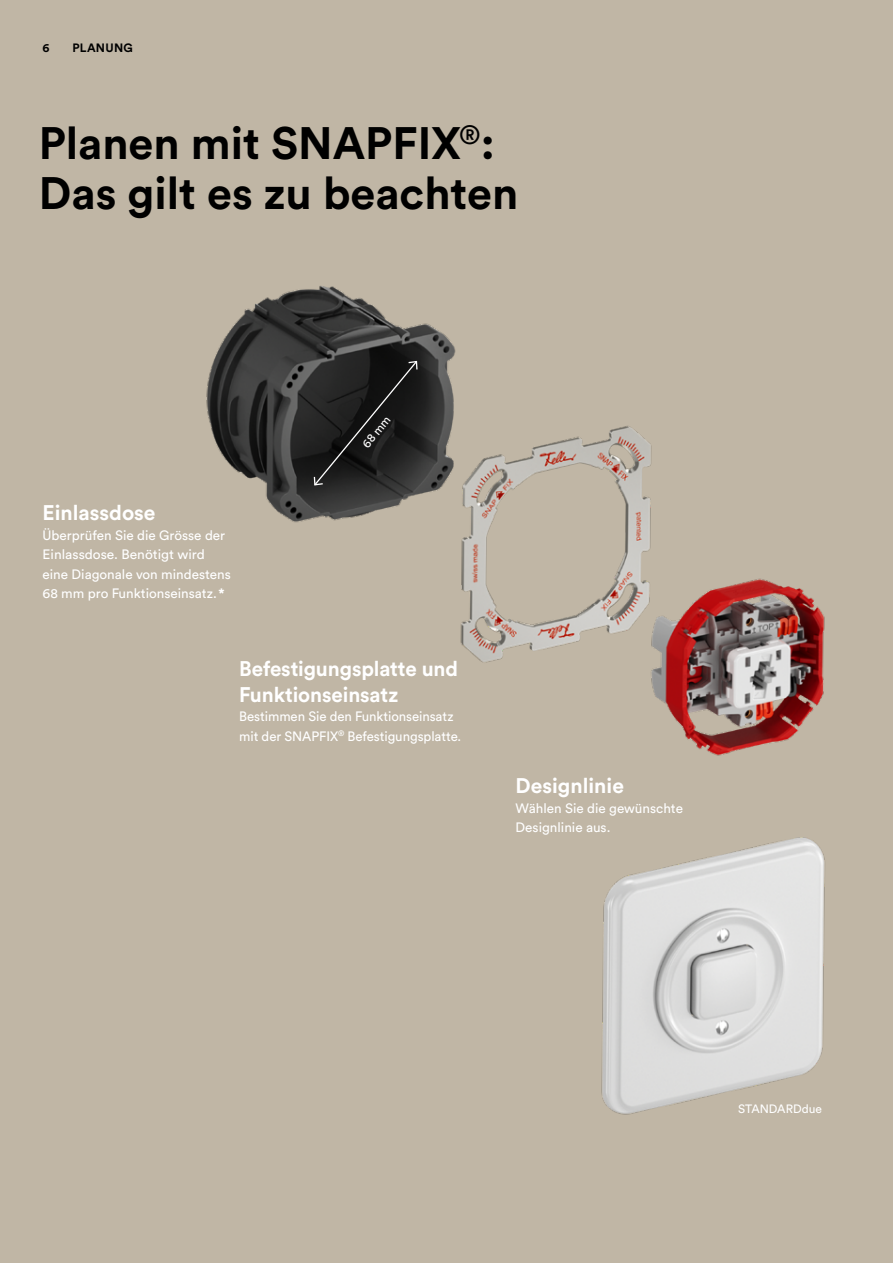
<style>
.page{position:relative;width:893px;height:1263px;background:#c0b6a5}
.page>*{position:absolute;margin:0;border:0;box-sizing:border-box;transform-origin:0 0}
.t1{font:700 45px/49.5px "Circular Std";color:#000}
.t2{font:700 21px/25.5px "Circular Std";letter-spacing:-.005em;color:#fff}
.t3{font:13.5px/19.5px "Circular Std";color:#fff}
.t4{font:12px "Circular Std";letter-spacing:-.005em;color:#fff}
.t5{font:700 12px "Circular Std";letter-spacing:.025em;color:#000}
.s1{font-weight:700}
</style>
<div class="page">
<img style="left:206px;top:285px;width:619px;height:830px">
<svg style="left:313px;top:360px;width:105px;height:127px;background:#212121"></svg>
<p class="t5" style="left:43px;top:40px;width:8px">6</p>
<p class="t5" style="left:72px;top:40px;width:62px">PLANUNG</p>
<h1 class="t1" style="left:39px;top:118px;width:481px">Planen mit SNAPFIX<sup>®</sup>:<br>Das gilt es zu beachten</h1>
<h2 class="t2" style="left:43px;top:500px;width:115px">Einlassdose</h2>
<p class="t3" style="left:43px;top:525px;width:190px">Überprüfen Sie die Grösse der<br>Einlassdose. Benötigt wird eine Diagonale von mindestens<br>68 mm pro Funktionseinsatz. <span class="s1">*</span></p>
<p class="t4" style="left:359px;top:441px;width:39px;rotate:-51deg">68 mm</p>
<h2 class="t2" style="left:239px;top:656px;width:220px">Befestigungsplatte und<br>Funktionseinsatz</h2>
<p class="t3" style="left:239px;top:707px;width:224px">Bestimmen Sie den Funktionseinsatz mit der SNAPFIX<sup>®</sup> Befestigungsplatte.</p>
<h2 class="t2" style="left:516px;top:773px;width:110px">Designlinie</h2>
<p class="t3" style="left:516px;top:798px;width:169px">Wählen Sie die gewünschte<br>Designlinie aus.</p>
<p class="t4" style="left:738px;top:1101px;width:85px">STANDARDdue</p>
</div>
